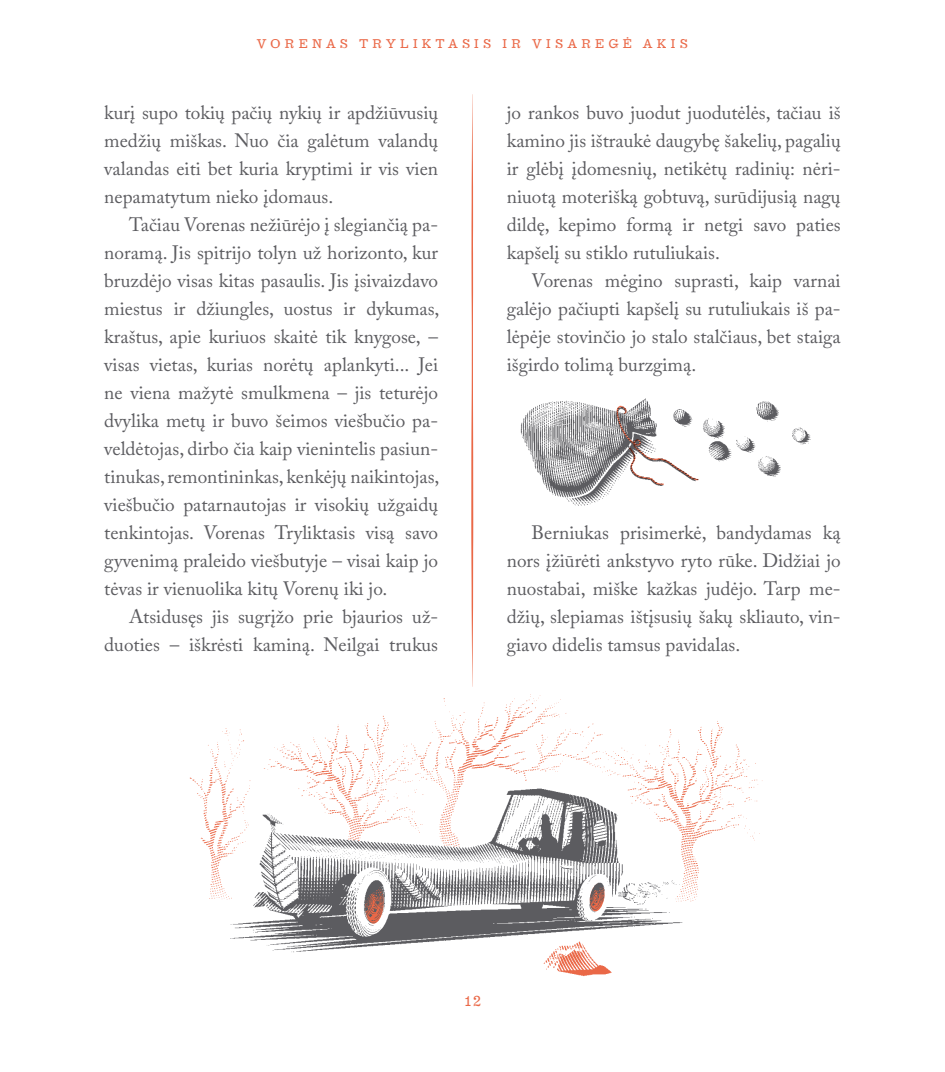
<style>
.page{position:relative;width:945px;height:1072px;background:#fff}
.page>*{position:absolute;margin:0;border:0;box-sizing:border-box;transform-origin:0 0}
.t1{font:19.25px/28px "Adobe Caslon Pro";color:#5c5c60;text-align:justify}
.t2{font:14px "Farao";color:#ea6847}
.t3{font:12.25px "Farao";letter-spacing:.36em;color:#ea6847}
</style>
<div class="page">
<svg style="left:472px;top:94px;width:1px;height:589px"></svg>
<img style="left:189px;top:721px;width:574px;height:180px">
<img style="left:220px;top:683px;width:473px;height:294px">
<img style="left:520px;top:398px;width:291px;height:108px">
<p class="t3" style="left:257px;top:37px;width:432px">VORENAS TRYLIKTASIS IR VISAREGĖ AKIS</p>
<p class="t1" style="left:104px;top:98px;width:335px">kurį supo tokių pačių nykių ir apdžiūvusių medžių miškas. Nuo čia galėtum valandų valandas eiti bet kuria kryptimi ir vis vien nepamatytum nieko įdomaus.</p>
<p class="t1" style="left:104px;top:210px;width:337px;text-indent:25px">Tačiau Vorenas nežiūrėjo į slegiančią pa&shy;noramą. Jis spitrijo tolyn už horizonto, kur bruzdėjo visas kitas pasaulis. Jis įsivaizdavo miestus ir džiungles, uostus ir dykumas, kraštus, apie kuriuos skaitė tik knygose, – visas vietas, kurias norėtų aplankyti... Jei ne viena mažytė smulkmena – jis teturėjo dvylika metų ir buvo šeimos viešbučio pa&shy;veldėtojas, dirbo čia kaip vienintelis pasiun&shy;tinukas, remontininkas, kenkėjų naikintojas, viešbučio patarnautojas ir visokių užgaidų tenkintojas. Vorenas Tryliktasis visą savo gyvenimą praleido viešbutyje – visai kaip jo tėvas ir vienuolika kitų Vorenų iki jo.</p>
<p class="t1" style="left:104px;top:602px;width:335px;text-align:right">Atsidusęs jis sugrįžo prie bjaurios už&shy;duoties – iškrėsti kaminą. Neilgai trukus</p>
<p class="t1" style="left:507px;top:98px;width:335px">jo rankos buvo juodut juodutėlės, tačiau iš kamino jis ištraukė daugybę šakelių, pagalių ir glėbį įdomesnių, netikėtų radinių: nėri&shy;niuotą moterišką gobtuvą, surūdijusią nagų dildę, kepimo formą ir netgi savo paties kapšelį su stiklo rutuliukais.</p>
<p class="t1" style="left:507px;top:266px;width:335px;text-indent:25px">Vorenas mėgino suprasti, kaip varnai galėjo pačiupti kapšelį su rutuliukais iš pa&shy;lėpėje stovinčio jo stalo stalčiaus, bet staiga išgirdo tolimą burzgimą.</p>
<p class="t1" style="left:507px;top:518px;width:335px;text-indent:25px">Berniukas prisimerkė, bandydamas ką nors įžiūrėti ankstyvo ryto rūke. Didžiai jo nuostabai, miške kažkas judėjo. Tarp me&shy;džių, slepiamas ištįsusių šakų skliauto, vin&shy;giavo didelis tamsus pavidalas.</p>
<p class="t2" style="left:464px;top:994px;width:19px">12</p>
</div>
